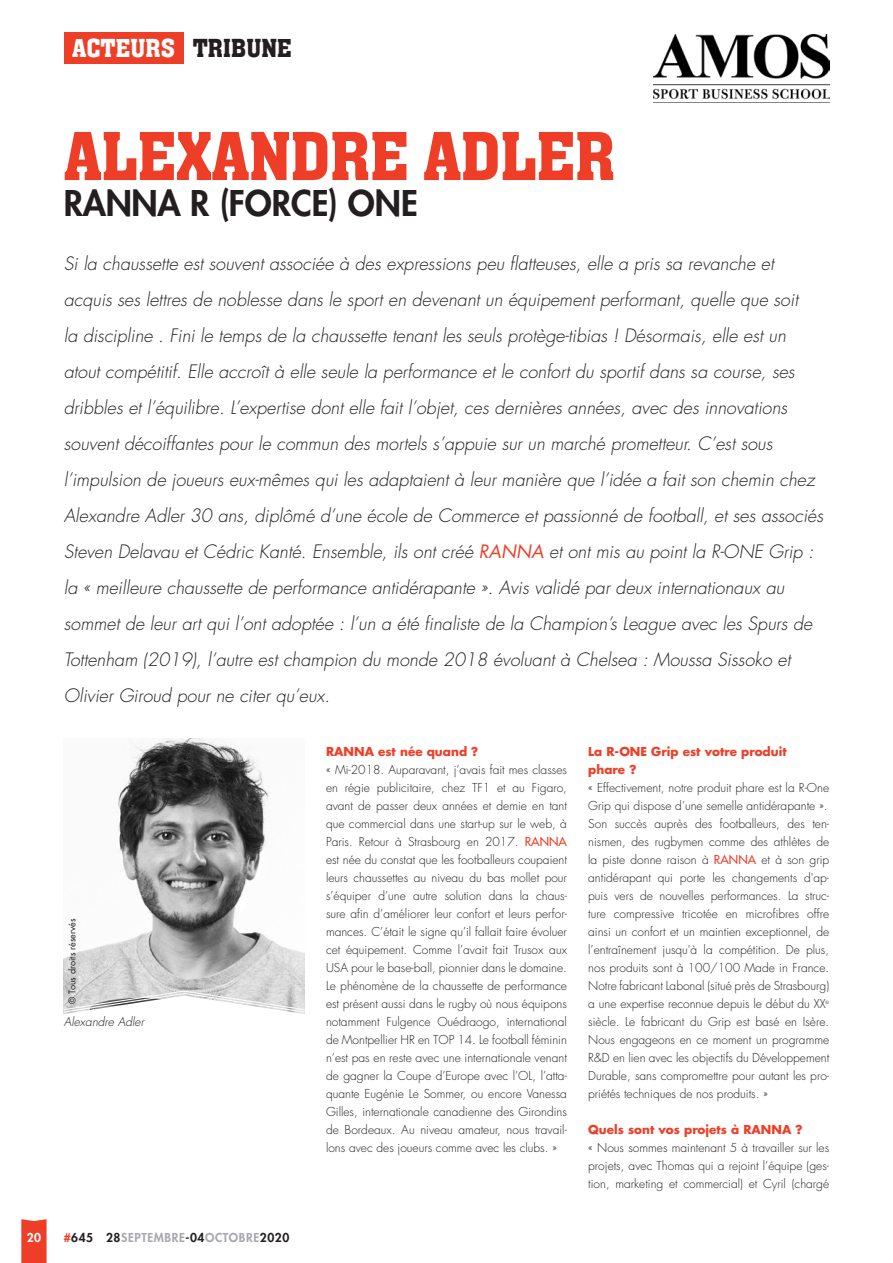
<style>
.page{position:relative;width:893px;height:1263px;background:#fff}
.page>*{position:absolute;margin:0;border:0;box-sizing:border-box;transform-origin:0 0}
.t1{font:72px "Aachen Medium Plain";letter-spacing:-.01em;color:#ef3e27}
.t2{font:800 34.5px "Futura";color:#231f20}
.t3{font:27px "Aachen Medium Plain";color:#fff}
.t4{font:italic 300 18px/36px "Futura";color:#231f20}
.t5{font:300 12px/18px "Futura";color:#231f20;text-align:justify}
.t6{font:700 12px/18px "Futura";color:#ef3e27}
.t7{font:800 12px "Futura";letter-spacing:.05em;color:#a8a9ad}
.t8{font:italic 300 12px "Futura";color:#231f20}
.t9{font:800 12px "Futura";color:#fff}
.t10{font:9px "Futura";color:#231f20}
.s1{color:#231f20}
.s2{font-weight:400;color:#ef3e27}
.s3{color:#ef3e27}
</style>
<div class="page">
<svg style="left:21px;top:1219px;width:26px;height:44px"></svg>
<div style="left:64px;top:32px;width:120px;height:32px;background:#ef3e27"></div>
<img style="left:64px;top:738px;width:241px;height:253px">
<svg style="left:63px;top:991px;width:242px;height:23px"></svg>
<img style="left:653px;top:35px;width:176px;height:68px">
<p class="t3" style="left:72px;top:34px;width:221px">ACTEURS <span class="s1">TRIBUNE</span></p>
<p class="t1" style="left:64px;top:117px;width:553px">ALEXANDRE ADLER</p>
<p class="t2" style="left:64px;top:180px;width:356px">RANNA R (FORCE) ONE</p>
<p class="t4" style="left:64px;top:246px;width:761px">Si la chaussette est souvent associée à des expressions peu flatteuses, elle a pris sa revanche et acquis ses lettres de noblesse dans le sport en devenant un équipement performant, quelle que soit<br>la discipline . Fini le temps de la chaussette tenant les seuls protège-tibias ! Désormais, elle est un atout compétitif. Elle accroît à elle seule la performance et le confort du sportif dans sa course, ses dribbles et l’équilibre. L’expertise dont elle fait l’objet, ces dernières années, avec des innovations souvent décoiffantes pour le commun des mortels s’appuie sur un marché prometteur. C’est sous l’impulsion de joueurs eux-mêmes qui les adaptaient à leur manière que l’idée a fait son chemin chez Alexandre Adler 30 ans, diplômé d’une école de Commerce et passionné de football, et ses associés Steven Delavau et Cédric Kanté. Ensemble, ils ont créé <span class="s2">RANNA</span> et ont mis au point la R-ONE Grip : la « meilleure chaussette de performance antidérapante ». Avis validé par deux internationaux au sommet de leur art qui l’ont adoptée : l’un a été finaliste de la Champion’s League avec les Spurs de Tottenham (2019), l’autre est champion du monde 2018 évoluant à Chelsea : Moussa Sissoko et Olivier Giroud pour ne citer qu’eux.</p>
<p class="t6" style="left:326px;top:742px;width:154px">RANNA est née quand ?</p>
<p class="t5" style="left:326px;top:761px;width:242px">« Mi-2018. Auparavant, j’avais fait mes classes en régie publicitaire, chez TF1 et au Figaro, avant de passer deux années et demie en tant que commercial dans une start-up sur le web, à Paris. Retour à Strasbourg en 2017. <span class="s2">RANNA </span>est née du constat que les footballeurs coupaient leurs chaussettes au niveau du bas mollet pour s’équiper d’une autre solution dans la chaus&shy;sure afin d’améliorer leur confort et leurs perfor&shy;mances. C’était le signe qu’il fallait faire évoluer cet équipement. Comme l’avait fait Trusox aux USA pour le base-ball, pionnier dans le domaine.<br>Le phénomène de la chaussette de performance est présent aussi dans le rugby où nous équipons notamment Fulgence Ouédraogo, international de Montpellier HR en TOP 14. Le football féminin n’est pas en reste avec une internationale venant de gagner la Coupe d’Europe avec l’OL, l’atta&shy;quante Eugénie Le Sommer, ou encore Vanessa Gilles, internationale canadienne des Girondins de Bordeaux. Au niveau amateur, nous travail&shy;lons avec des joueurs comme avec les clubs. »</p>
<p class="t6" style="left:588px;top:742px;width:200px">La R-ONE Grip est votre produit phare ?</p>
<p class="t5" style="left:588px;top:779px;width:242px">« Effectivement, notre produit phare est la R-One<br>Grip qui dispose d’une semelle antidérapante ».</p>
<p class="t5" style="left:588px;top:815px;width:242px">Son succès auprès des footballeurs, des ten&shy;nismen, des rugbymen comme des athlètes de la piste donne raison à <span class="s2">RANNA</span> et à son grip antidérapant qui porte les changements d'ap&shy;puis vers de nouvelles performances. La struc&shy;ture compressive tricotée en microfibres offre ainsi un confort et un maintien exceptionnel, de l’entraînement jusqu'à la compétition. De plus, nos produits sont à 100/100 Made in France.<br>Notre fabricant Labonal (situé près de Strasbourg) a une expertise reconnue depuis le début du XX<sup>e </sup>siècle. Le fabricant du Grip est basé en Isère.<br>Nous engageons en ce moment un programme R&amp;D en lien avec les objectifs du Développement Durable, sans compromettre pour autant les pro&shy;priétés techniques de nos produits. »</p>
<p class="t6" style="left:588px;top:1120px;width:216px">Quels sont vos projets à RANNA ?</p>
<p class="t5" style="left:588px;top:1139px;width:242px">« Nous sommes maintenant 5 à travailler sur les projets, avec Thomas qui a rejoint l’équipe (ges&shy;tion, marketing et commercial) et Cyril (chargé</p>
<p class="t10" style="left:66px;top:1003px;width:87px;rotate:-90deg">© Tous droits réservés</p>
<p class="t8" style="left:64px;top:1014px;width:82px">Alexandre Adler</p>
<p class="t9" style="left:27px;top:1229px;width:16px">20</p>
<p class="t7" style="left:64px;top:1229px;width:227px"><span class="s3">#</span><span class="s1">645 28</span>SEPTEMBRE<span class="s1">-04</span>OCTOBRE<span class="s1">2020</span></p>
</div>
